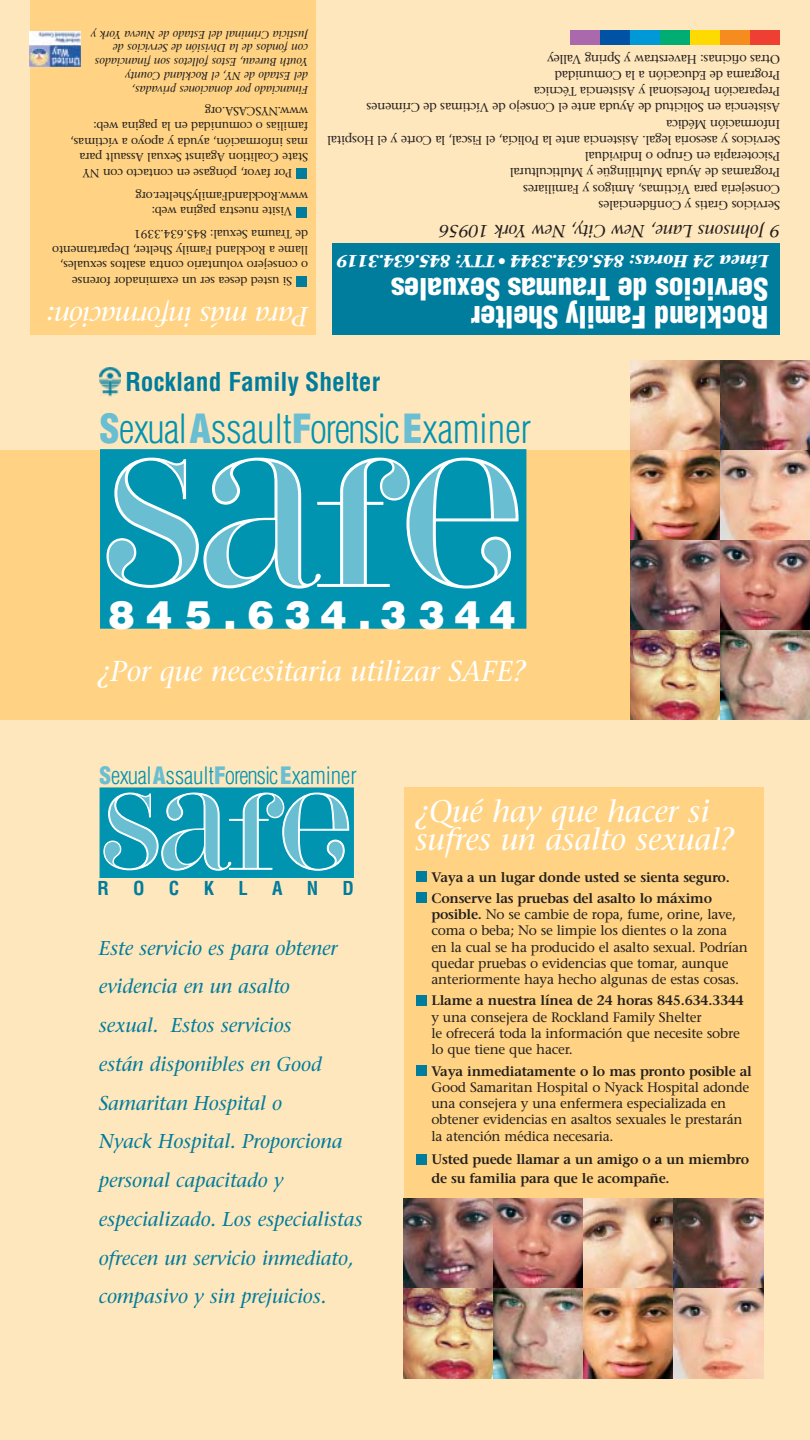
<style>
.page{position:relative;width:810px;height:1440px;background:#fff}
.page>*{position:absolute;margin:0;border:0;box-sizing:border-box;transform-origin:0 0}
.t1{font:300 condensed 39.25px "Helvetica";color:#0094b1}
.t2{font:900 39.25px "Helvetica";letter-spacing:.27em;color:#fff}
.t3{font:italic 31.25px/28.8px "Stone Serif";letter-spacing:-.005em;color:#fff}
.t4{font:900 condensed 30px/28.8px "Helvetica";letter-spacing:-.005em;color:#fff}
.t5{font:italic 28.75px "Stone Serif";letter-spacing:-.005em;color:#fff}
.t6{font:italic 27.5px "Stone Serif";letter-spacing:-.025em;color:#fff}
.t7{font:700 condensed 25.38px "Helvetica";color:#007c9c}
.t8{font:300 condensed 23.38px "Helvetica";color:#0094b1}
.t9{font:italic 20px/38.8px "Stone Serif";letter-spacing:-.005em;color:#007c9c}
.t10{font:700 condensed 18.75px "Helvetica";color:#007c9c}
.t11{font:italic 700 17.5px "Stone Serif";letter-spacing:-.02em;color:#fff}
.t12{font:italic 17.5px "Stone Serif";letter-spacing:-.005em;color:#231f1f}
.t13{font:13.75px/16.2px "Stone Serif";letter-spacing:-.015em;color:#231f1f}
.t14{font:600 13.75px/21.2px "Stone Serif";letter-spacing:-.02em;color:#231f1f}
.t15{font:12.5px/16.2px "Stone Serif";letter-spacing:-.025em;color:#231f1f}
.t16{font:11.88px/15.5px "Stone Serif";letter-spacing:-.015em;color:#231f1f}
.t17{font:italic 11.25px/13.8px "Stone Serif";letter-spacing:-.005em;color:#231f1f}
.s1{font-weight:900;color:#69bed2}
.s2{font-weight:600}
</style>
<div class="page">
<img style="left:630px;top:450px;width:90px;height:90px">
<img style="left:630px;top:540px;width:90px;height:90px">
<img style="left:630px;top:630px;width:90px;height:90px">
<svg style="left:720px;top:450px;width:90px;height:90px;background:#e2b8a0"></svg>
<img style="left:720px;top:540px;width:90px;height:90px">
<img style="left:720px;top:630px;width:90px;height:90px">
<div style="left:0;top:450px;width:630px;height:270px;background:#ffd383"></div>
<div style="left:0;top:360px;width:630px;height:90px;background:#ffe7bd"></div>
<div style="left:100px;top:449px;width:426px;height:180px;background:#0094b1;border:1px solid #0094b1"></div>
<svg style="left:106px;top:457px;width:413px;height:132px"></svg>
<div style="left:0;top:0;width:810px;height:360px;background:#ffe7bd"></div>
<div style="left:0;top:720px;width:810px;height:720px;background:#ffe7bd"></div>
<svg style="left:100px;top:788px;width:254px;height:90px;background:#34a9c1"></svg>
<div style="left:404px;top:788px;width:360px;height:412px;background:#ffd383"></div>
<div style="left:416px;top:1154px;width:10px;height:10px;background:#007c9c"></div>
<div style="left:416px;top:1065px;width:10px;height:10px;background:#007c9c"></div>
<div style="left:416px;top:995px;width:10px;height:10px;background:#007c9c"></div>
<div style="left:416px;top:893px;width:10px;height:10px;background:#007c9c"></div>
<div style="left:416px;top:872px;width:10px;height:10px;background:#007c9c"></div>
<img style="left:404px;top:1199px;width:90px;height:90px">
<img style="left:404px;top:1289px;width:90px;height:90px">
<img style="left:494px;top:1199px;width:90px;height:90px">
<img style="left:494px;top:1289px;width:90px;height:90px">
<img style="left:584px;top:1199px;width:90px;height:90px">
<img style="left:584px;top:1289px;width:90px;height:90px">
<img style="left:674px;top:1199px;width:90px;height:90px">
<svg style="left:674px;top:1289px;width:90px;height:90px;background:#e2b8a0"></svg>
<div style="left:30px;top:0;width:286px;height:335px;background:#ffd383"></div>
<div style="left:297px;top:169px;width:10px;height:10px;background:#007c9c"></div>
<div style="left:297px;top:207px;width:10px;height:10px;background:#007c9c"></div>
<div style="left:297px;top:277px;width:10px;height:10px;background:#007c9c"></div>
<div style="left:332px;top:244px;width:448px;height:91px;background:#007c9c"></div>
<svg style="left:630px;top:360px;width:90px;height:90px;background:#cfa88b"></svg>
<img style="left:720px;top:360px;width:90px;height:90px">
<img style="left:30px;top:31px;width:51px;height:36px">
<img style="left:99px;top:368px;width:22px;height:29px">
<div style="left:750px;top:30px;width:30px;height:15px;background:#ef3e32"></div>
<div style="left:720px;top:30px;width:30px;height:15px;background:#f68b1e"></div>
<div style="left:690px;top:30px;width:30px;height:15px;background:#ffda00"></div>
<div style="left:660px;top:30px;width:30px;height:15px;background:#00ad73"></div>
<div style="left:630px;top:30px;width:30px;height:15px;background:#0098d7"></div>
<div style="left:600px;top:30px;width:30px;height:15px;background:#0053a4"></div>
<div style="left:570px;top:30px;width:30px;height:15px;background:#aa69ac"></div>
<p class="t17" style="left:308px;top:95px;width:218px;rotate:-180deg">Financiado por donaciones privadas,<br>del Estado de NY, el Rockland County<br>Youth Bureau, Estos folletos son financiados con fondos de la División de Servicios de Justicia Criminal del Estado de Nueva York y</p>
<p class="t16" style="left:308px;top:179px;width:239px;text-indent:16px;rotate:-180deg">Por favor, póngase en contacto con NY State Coalition Against Sexual Assault para mas información, ayuda y apoyo a víctimas, familias o comunidad en la pagina web: www.NYSCASA.org</p>
<p class="t16" style="left:308px;top:218px;width:174px;text-align:center;rotate:-180deg">Visite nuestra pagina web: www.RocklandFamilyShelter.org</p>
<p class="t16" style="left:308px;top:287px;width:257px;text-indent:16px;rotate:-180deg">Si usted desea ser un examinador forense<br>o consejero voluntario contra asaltos sexuales, llame a Rockland Family Shelter, Departamento de Trauma Sexual: 845.634.3391</p>
<h3 class="t6" style="left:308px;top:328px;width:263px;rotate:-180deg">Para más información:</h3>
<p class="t15" style="left:780px;top:212px;width:454px;rotate:-180deg">Servicios Gratis y Confidenciales<br>Consejeria para Víctimas, Amigos y Familiares<br>Programas de Ayuda Multilingüe y Multicultural<br>Psicoterapia en Grupo o Individual<br>Servicios y asesoria legal. Asistencia ante la Policía, el Fiscal, la Corte y el Hospital Información Médica<br>Asistencia en Solicitud de Ayuda ante el Consejo de Víctimas de Crímenes Preparación Profesional y Asistencia Técnica<br>Programa de Educación a la Comunidad<br>Otras oficinas: Haverstraw y Spring Valley</p>
<p class="t12" style="left:780px;top:238px;width:342px;rotate:-180deg">9 Johnsons Lane, New City, New York 10956</p>
<p class="t11" style="left:769px;top:268px;width:433px;rotate:-180deg">Línea 24 Horas: 845.634.3344 •TTY: 845.634.3119</p>
<h3 class="t4" style="left:768px;top:332px;width:379px;rotate:-180deg">Rockland Family Shelter<br>Servicios de Traumas Sexuales</h3>
<h3 class="t7" style="left:125px;top:366px;width:256px">Rockland Family Shelter</h3>
<h1 class="t1" style="left:100px;top:405px;width:433px"><span class="s1">S</span>exual<span class="s1">A</span>ssault<span class="s1">F</span>orensic<span class="s1">E</span>xaminer</h1>
<h1 class="t2" style="left:108px;top:600px;width:409px">845.634.3344</h1>
<h3 class="t5" style="left:98px;top:660px;width:430px">¿Por que necesitaria utilizar SAFE?</h3>
<h3 class="t8" style="left:99px;top:761px;width:259px"><span class="s1">S</span>exual<span class="s1">A</span>ssault<span class="s1">F</span>orensic<span class="s1">E</span>xaminer</h3>
<h3 class="t10" style="left:98px;top:877px;width:13px">R</h3>
<h3 class="t10" style="left:133px;top:877px;width:13px">O</h3>
<h3 class="t10" style="left:169px;top:877px;width:12px">C</h3>
<h3 class="t10" style="left:204px;top:877px;width:12px">K</h3>
<h3 class="t10" style="left:238px;top:877px;width:11px">L</h3>
<h3 class="t10" style="left:272px;top:877px;width:12px">A</h3>
<h3 class="t10" style="left:307px;top:877px;width:13px">N</h3>
<h3 class="t10" style="left:342px;top:877px;width:13px">D</h3>
<p class="t9" style="left:99px;top:930px;width:265px">Este servicio es para obtener evidencia en un asalto<br>sexual. Estos servicios<br>están disponibles en Good<br>Samaritan Hospital o<br>Nyack Hospital. Proporciona personal capacitado y especializado. Los especialistas ofrecen un servicio inmediato, compasivo y sin prejuicios.</p>
<h2 class="t3" style="left:415px;top:800px;width:321px">¿Qué hay que hacer si sufres un asalto sexual?</h2>
<p class="t14" style="left:431px;top:868px;width:300px">Vaya a un lugar donde usted se sienta seguro.<br>Conserve las pruebas del asalto lo máximo</p>
<p class="t13" style="left:431px;top:908px;width:318px"><span class="s2">posible.</span> No se cambie de ropa, fume, orine, lave, coma o beba; No se limpie los dientes o la zona<br>en la cual se ha producido el asalto sexual. Podrían quedar pruebas o evidencias que tomar, aunque anteriormente haya hecho algunas de estas cosas.</p>
<p class="t14" style="left:431px;top:992px;width:314px">Llame a nuestra línea de 24 horas 845.634.3344</p>
<p class="t13" style="left:431px;top:1010px;width:310px">y una consejera de Rockland Family Shelter<br>le ofrecerá toda la información que necesite sobre lo que tiene que hacer.</p>
<p class="t14" style="left:431px;top:1062px;width:322px">Vaya inmediatamente o lo mas pronto posible al</p>
<p class="t13" style="left:431px;top:1080px;width:320px">Good Samaritan Hospital o Nyack Hospital adonde una consejera y una enfermera especializada en obtener evidencias en asaltos sexuales le prestarán la atención médica necesaria.</p>
<p class="t14" style="left:431px;top:1152px;width:319px;line-height:18.8px">Usted puede llamar a un amigo o a un miembro de su familia para que le acompañe.</p>
</div>
